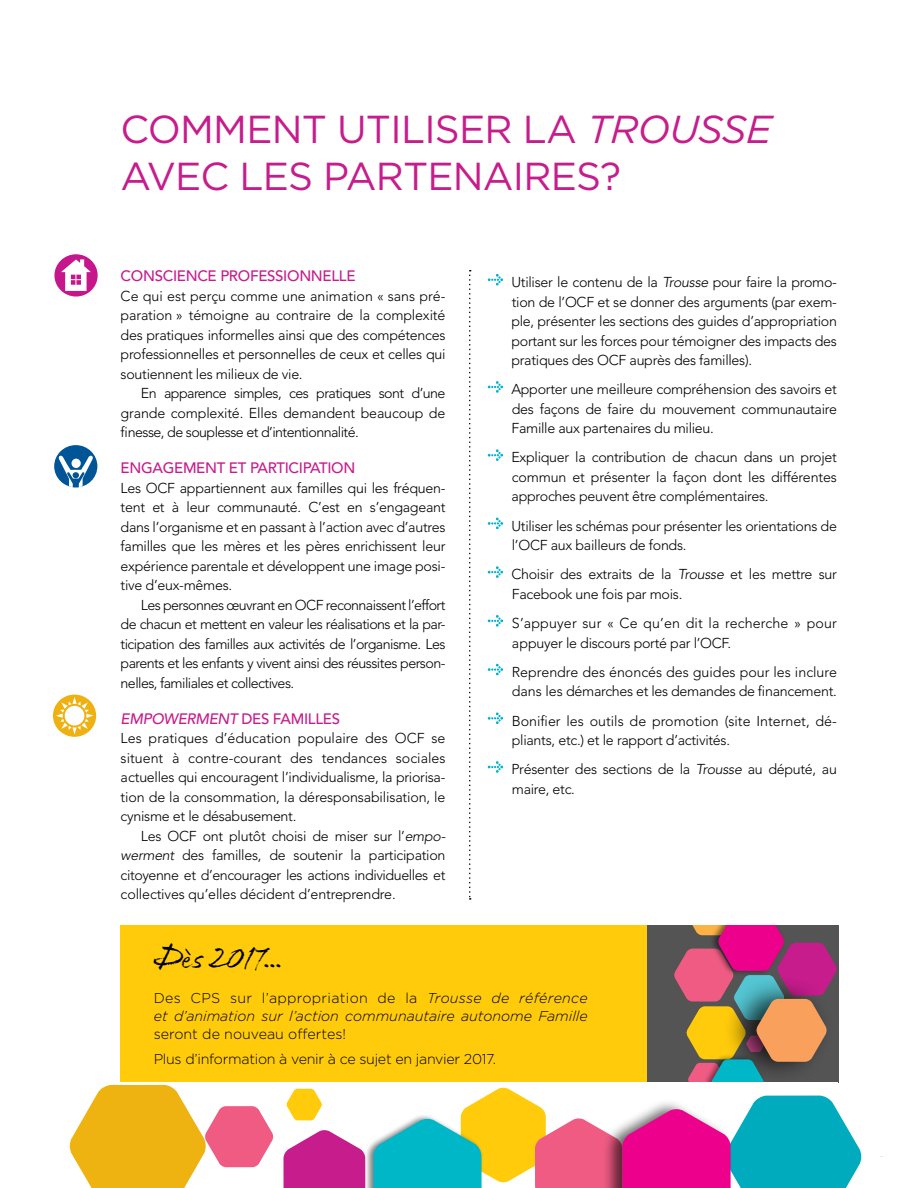
<style>
.page{position:relative;width:918px;height:1188px;background:#fff}
.page>*{position:absolute;margin:0;border:0;box-sizing:border-box;transform-origin:0 0}
.t1{font:39px/46.8px "Gotham";letter-spacing:-.02em;color:#c61c8c}
.t2{font:34.5px "Fugu";letter-spacing:.01em;color:#000}
.t3{font:500 15px "Avenir";letter-spacing:-.02em;color:#c61c8c}
.t4{font:italic 500 15px "Avenir";letter-spacing:-.02em;color:#c61c8c}
.t5{font:300 14.25px/19.5px "Avenir";letter-spacing:-.02em;color:#000;text-align:justify}
.t6{font:300 14.25px/19.5px "Avenir";color:#000}
.t7{font:italic 300 14.25px/18px "Gotham";color:#000}
.t8{font:300 14.25px/19.5px "Avenir";letter-spacing:.01em;color:#000}
.t9{font:300 14.25px/25.5px "Gotham";letter-spacing:-.02em;color:#000}
.s1{font-style:italic}
.s2{font-style:normal}
</style>
<div class="page">
<div style="left:120px;top:925px;width:717px;height:158px;background:#ffcb0b"></div>
<svg style="left:54px;top:254px;width:44px;height:43px"></svg>
<svg style="left:61px;top:259px;width:30px;height:32px"></svg>
<div style="left:54px;top:445px;width:43px;height:42px;background:#005596;border-radius:50%"></div>
<svg style="left:58px;top:455px;width:35px;height:32px"></svg>
<div style="left:53px;top:695px;width:43px;height:42px;background:#eeb111;border-radius:50%"></div>
<svg style="left:56px;top:697px;width:37px;height:37px"></svg>
<svg style="left:68px;top:1085px;width:205px;height:103px"></svg>
<svg style="left:283px;top:1130px;width:82px;height:58px"></svg>
<div style="left:365px;top:1114px;width:118px;height:74px;background:#000;opacity:.5"></div>
<svg style="left:287px;top:1089px;width:35px;height:31px"></svg>
<svg style="left:373px;top:270px;width:510px;height:918px"></svg>
<h1 class="t1" style="left:121px;top:105px;width:650px">COMMENT UTILISER LA <span class="s1">TROUSSE<br></span>AVEC LES PARTENAIRES?</h1>
<p class="t3" style="left:121px;top:268px;width:236px">CONSCIENCE PROFESSIONNELLE</p>
<p class="t5" style="left:121px;top:286px;width:326px">Ce qui est perçu comme une animation « sans pré&shy;paration » témoigne au contraire de la complexité des pratiques informelles ainsi que des compétences professionnelles et personnelles de ceux et celles qui soutiennent les milieux de vie.</p>
<p class="t5" style="left:121px;top:384px;width:326px;text-indent:20px">En apparence simples, ces pratiques sont d’une grande complexité. Elles demandent beaucoup de finesse, de souplesse et d’intentionnalité.</p>
<p class="t3" style="left:121px;top:460px;width:236px">ENGAGEMENT ET PARTICIPATION</p>
<p class="t5" style="left:121px;top:478px;width:326px">Les OCF appartiennent aux familles qui les fréquen&shy;tent et à leur communauté. C’est en s’engageant dans l’organisme et en passant à l’action avec d’autres familles que les mères et les pères enrichissent leur expérience parentale et développent une image posi&shy;tive d’eux-mêmes.</p>
<p class="t5" style="left:121px;top:595px;width:326px;text-indent:20px">Les personnes œuvrant en OCF reconnaissent l’effort de chacun et mettent en valeur les réalisations et la par&shy;ticipation des familles aux activités de l’organisme. Les parents et les enfants y vivent ainsi des réussites person&shy;nelles, familiales et collectives.</p>
<p class="t4" style="left:121px;top:710px;width:221px">EMPOWERMENT <span class="s2">DES FAMILLES</span></p>
<p class="t5" style="left:121px;top:729px;width:326px">Les pratiques d’éducation populaire des OCF se situent à contre-courant des tendances sociales actuelles qui encouragent l’individualisme, la priorisa&shy;tion de la consommation, la déresponsabilisation, le cynisme et le désabusement.</p>
<p class="t5" style="left:121px;top:826px;width:326px;text-indent:20px">Les OCF ont plutôt choisi de miser sur l’<span class="s1">empo&shy;werment</span> des familles, de soutenir la participation citoyenne et d’encourager les actions individuelles et collectives qu’elles décident d’entreprendre.</p>
<p class="t5" style="left:511px;top:272px;width:327px">Utiliser le contenu de la <span class="s1">Trousse</span> pour faire la promo&shy;tion de l’OCF et se donner des arguments (par exem&shy;ple, présenter les sections des guides d’appropriation portant sur les forces pour témoigner des impacts des pratiques des OCF auprès des familles).</p>
<p class="t5" style="left:511px;top:380px;width:327px">Apporter une meilleure compréhension des savoirs et des façons de faire du mouvement communautaire Famille aux partenaires du milieu.</p>
<p class="t5" style="left:511px;top:448px;width:327px">Expliquer la contribution de chacun dans un projet commun et présenter la façon dont les différentes approches peuvent être complémentaires.</p>
<p class="t5" style="left:511px;top:516px;width:327px">Utiliser les schémas pour présenter les orientations de l’OCF aux bailleurs de fonds.</p>
<p class="t5" style="left:511px;top:565px;width:327px">Choisir des extraits de la <span class="s1">Trousse</span> et les mettre sur<br>Facebook une fois par mois.</p>
<p class="t8" style="left:512px;top:613px;width:327px">S’appuyer sur « Ce qu’en dit la recherche » pour appuyer le discours porté par l’OCF.</p>
<p class="t6" style="left:512px;top:662px;width:327px">Reprendre des énoncés des guides pour les inclure dans les démarches et les demandes de financement.</p>
<p class="t6" style="left:512px;top:711px;width:325px">Bonifier les outils de promotion (site Internet, dé&shy;pliants, etc.) et le rapport d’activités.</p>
<p class="t5" style="left:511px;top:760px;width:327px">Présenter des sections de la <span class="s1">Trousse</span> au député, au maire, etc.</p>
<h2 class="t2" style="left:154px;top:934px;width:130px">Dès 2017...</h2>
<p class="t7" style="left:154px;top:989px;width:436px"><span class="s2">Des CPS sur l’appropriation de la</span> Trousse de référence et d’animation sur l’action communautaire autonome Famille</p>
<p class="t9" style="left:154px;top:1021px;width:344px">seront de nouveau offertes!<br>Plus d’information à venir à ce sujet en janvier 2017.</p>
</div>
